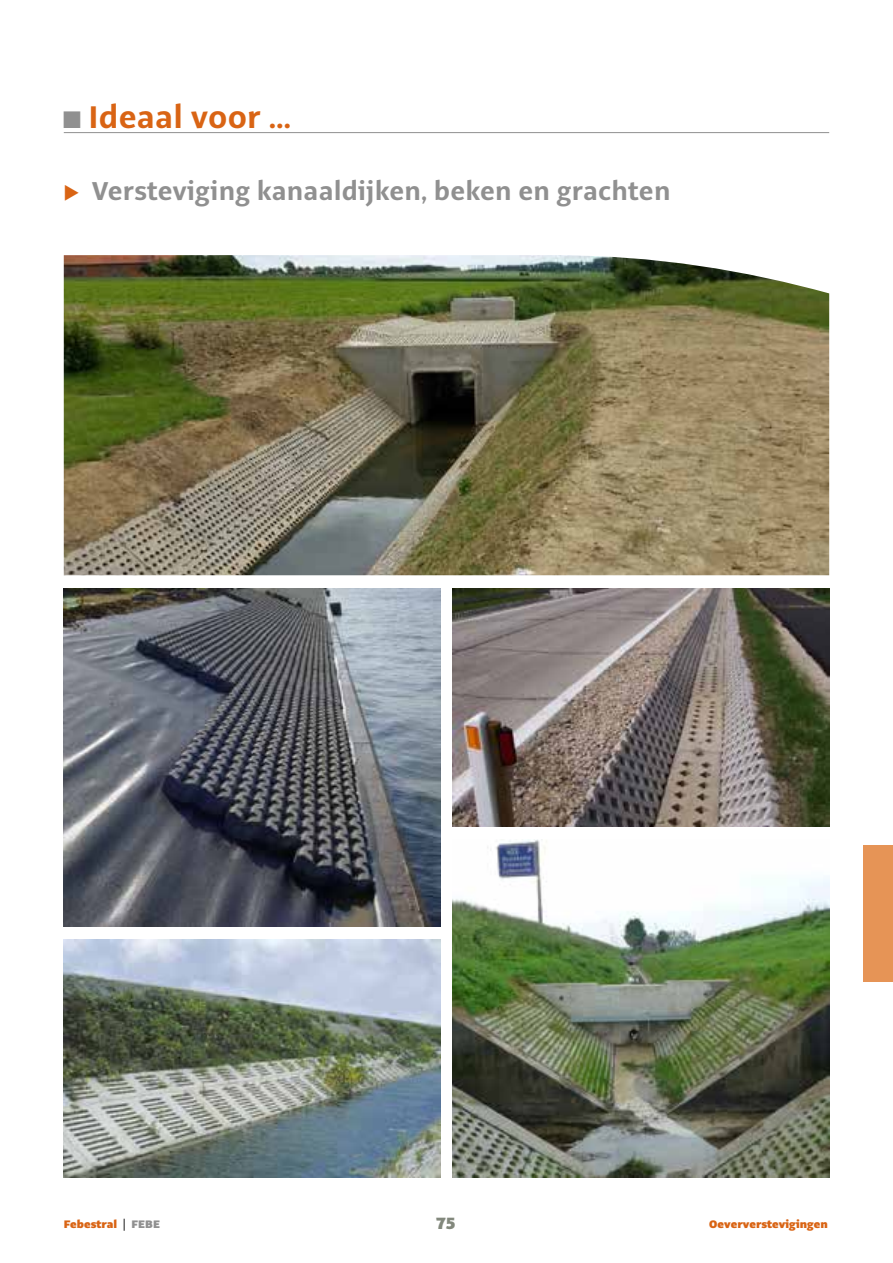
<style>
.page{position:relative;width:893px;height:1263px;background:#fff}
.page>*{position:absolute;margin:0;border:0;box-sizing:border-box;transform-origin:0 0}
.t1{font:700 34.5px "Alto Pro";letter-spacing:.005em;color:#d96414}
.t2{font:700 28.5px "Alto Pro";letter-spacing:.005em;color:#909090}
.t3{font:900 18px "Alto Pro";color:#82887c}
.t4{font:900 12px "Alto Pro";color:#d96414}
.s1{color:#909090}
.s2{color:#d96414}
.s3{font-weight:400;color:#000}
</style>
<div class="page">
<div style="left:863px;top:845px;width:30px;height:136px;background:#e69456"></div>
<hr style="left:64px;top:132px;width:765px;height:1px;background:#909090">
<img style="left:453px;top:839px;width:376px;height:339px">
<img style="left:64px;top:588px;width:376px;height:339px">
<img style="left:64px;top:939px;width:376px;height:239px">
<img style="left:453px;top:588px;width:376px;height:238px">
<img style="left:64px;top:255px;width:765px;height:320px">
<p class="t1" style="left:64px;top:96px;width:229px"><span class="s1">◼</span> Ideaal voor …</p>
<p class="t2" style="left:64px;top:173px;width:608px"><span class="s2">▶</span> Versteviging kanaaldijken, beken en grachten</p>
<p class="t4" style="left:64px;top:1217px;width:98px">Febestral <span class="s3">|</span> <span class="s1">FEBE</span></p>
<p class="t3" style="left:436px;top:1212px;width:21px">75</p>
<p class="t4" style="left:709px;top:1217px;width:120px">Oeververstevigingen</p>
</div>
